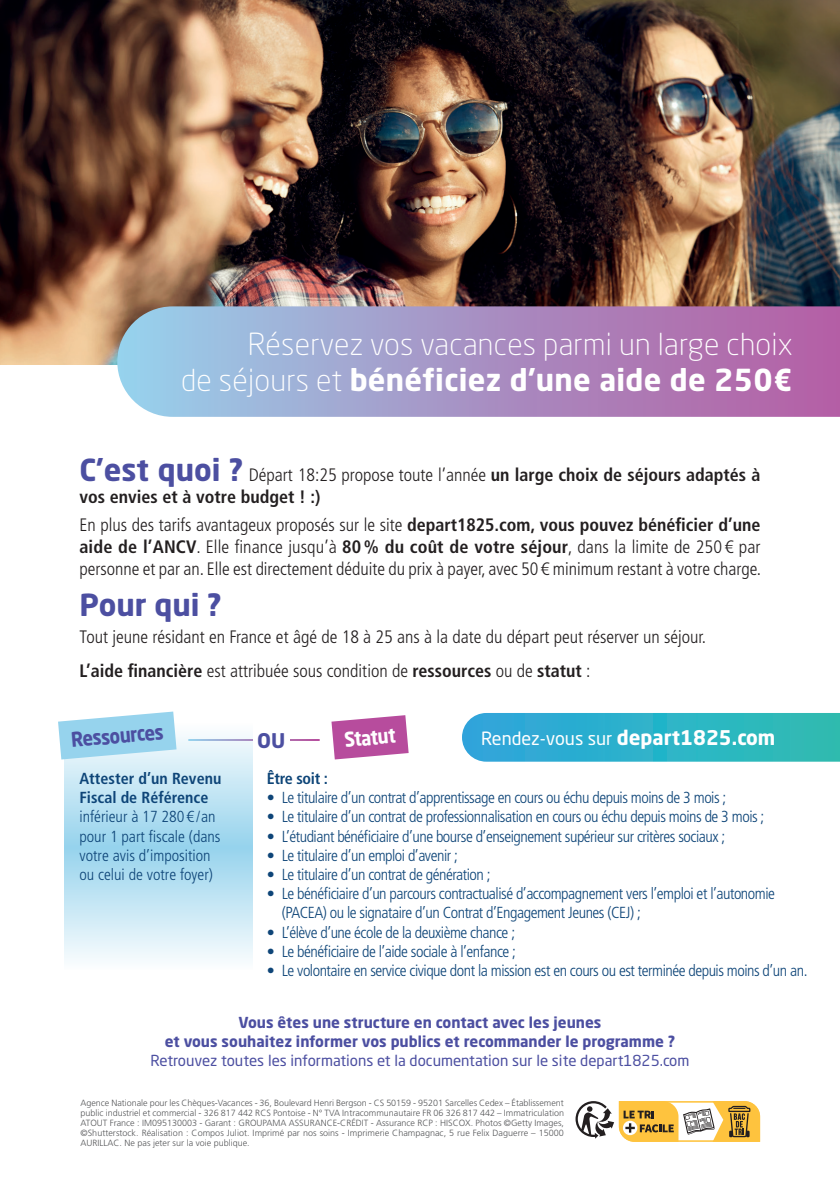
<style>
.page{position:relative;width:840px;height:1191px;background:#fff}
.page>*{position:absolute;margin:0;border:0;box-sizing:border-box;transform-origin:0 0}
.t1{font:300 30px/36px "Neo Sans Std";letter-spacing:.01em;color:#fff;text-align:right}
.t2{font:700 30px "Neo Sans Std";color:#4c4fa1}
.t3{font:700 20px "Neo Sans Std";color:#4c4fa1;scale:.9 1}
.t4{font:700 20px "Neo Sans Std";color:#fff;scale:.9 1}
.t5{font:700 20px "Neo Sans Std";color:#4c4fa1}
.t6{font:300 condensed 18px/22px "Frutiger LT Std";color:#231f20;text-align:justify}
.t7{font:700 condensed 18px/22px "Frutiger LT Std";color:#231f20}
.t8{font:18px "Neo Sans Std";color:#fff}
.t9{font:300 condensed 16px/19.2px "Frutiger LT Std";letter-spacing:-.03em;color:#0e4578}
.t10{font:300 condensed 16px/19.2px "Frutiger LT Std";color:#0e4578}
.t11{font:700 condensed 16px/19.2px "Frutiger LT Std";color:#0e4578}
.t12{font:700 condensed 16px "Frutiger LT Std";letter-spacing:-.02em;color:#0e4578}
.t13{font:700 15px/19px "Neo Sans Std";color:#4c4fa1;text-align:center}
.t14{font:15px "Neo Sans Std";color:#4c4fa1}
.t15{font:300 9px/10px "Frutiger LT Std";color:#57585a;text-align:justify}
.s1{font-weight:700}
.s2{font-family:"Neo Sans Std";font-stretch:normal;font-size:30px;color:#4c4fa1}
.s3{font-weight:300}
.s4{font-weight:700;font-size:20px}
</style>
<div class="page">
<img style="left:0;top:0;width:839px;height:364px">
<svg style="left:117px;top:306px;width:722px;height:111px;background:#a793c3"></svg>
<svg style="left:575px;top:1101px;width:186px;height:41px"></svg>
<svg style="left:65px;top:735px;width:188px;height:225px;background:#c2e5f4"></svg>
<svg style="left:58px;top:711px;width:118px;height:48px;background:#aadbf0"></svg>
<svg style="left:462px;top:713px;width:377px;height:48px;background:#2fb2c8"></svg>
<hr style="left:188px;top:739px;width:131px;height:2px;background:#fff">
<svg style="left:331px;top:715px;width:77px;height:44px;background:#c36aad"></svg>
<h1 class="t1" style="left:181px;top:326px;width:613px">Réservez vos vacances parmi un large choix<br>de séjours et <span class="s1">bénéficiez d’une aide de 250€</span></h1>
<p class="t7" style="left:79px;top:463px;width:682px"><span class="s2">C’est quoi ?</span> <span class="s3">Départ 18:25 propose toute l’année</span> un large choix de séjours adaptés à vos envies et à votre budget ! :)</p>
<p class="t6" style="left:79px;top:513px;width:682px">En plus des tarifs avantageux proposés sur le site <span class="s1">depart1825.com, vous pouvez bénéficier d’une aide de l’ANCV</span>. Elle finance jusqu’à <span class="s1">80% du coût de votre séjour</span>, dans la limite de 250 € par personne et par an. Elle est directement déduite du prix à payer, avec 50 € minimum restant à votre charge.</p>
<h1 class="t2" style="left:79px;top:585px;width:144px">Pour qui ?</h1>
<p class="t6" style="left:79px;top:620px;width:628px;line-height:33.4px">Tout jeune résidant en France et âgé de 18 à 25 ans à la date du départ peut réserver un séjour.<br><span class="s1">L’aide financière</span> est attribuée sous condition de <span class="s1">ressources</span> ou de <span class="s1">statut</span> :</p>
<p class="t3" style="left:70px;top:727px;width:105px;rotate:-5deg">Ressources</p>
<p class="t11" style="left:79px;top:768px;width:143px">Attester d’un Revenu<br>Fiscal de Référence</p>
<p class="t10" style="left:79px;top:807px;width:142px">inférieur à 17 280 € /an pour 1 part fiscale (dans votre avis d’imposition ou celui de votre foyer)</p>
<p class="t5" style="left:257px;top:727px;width:30px">OU</p>
<p class="t4" style="left:343px;top:727px;width:59px;rotate:-5deg">Statut</p>
<p class="t8" style="left:480px;top:727px;width:296px">Rendez-vous sur <span class="s4">depart1825.com</span></p>
<p class="t12" style="left:266px;top:769px;width:63px">Être soit :</p>
<p class="t9" style="left:266px;top:788px;width:461px">• Le titulaire d’un contrat d’apprentissage en cours ou échu depuis moins de 3 mois ;</p>
<p class="t9" style="left:266px;top:807px;width:499px">• Le titulaire d’un contrat de professionnalisation en cours ou échu depuis moins de 3 mois ;</p>
<p class="t9" style="left:266px;top:826px;width:460px">• L’étudiant bénéficiaire d’une bourse d’enseignement supérieur sur critères sociaux ;</p>
<p class="t9" style="left:266px;top:845px;width:193px">• Le titulaire d’un emploi d’avenir ;</p>
<p class="t9" style="left:266px;top:865px;width:225px">• Le titulaire d’un contrat de génération ;</p>
<p class="t9" style="left:281px;top:884px;width:494px;text-indent:-15px">• Le bénéficiaire d’un parcours contractualisé d’accompagnement vers l’emploi et l’autonomie (PACEA) ou le signataire d’un Contrat d’Engagement Jeunes (CEJ) ;</p>
<p class="t9" style="left:266px;top:922px;width:250px">• L’élève d’une école de la deuxième chance ;</p>
<p class="t9" style="left:266px;top:941px;width:251px">• Le bénéficiaire de l’aide sociale à l’enfance ;</p>
<p class="t9" style="left:266px;top:961px;width:542px">• Le volontaire en service civique dont la mission est en cours ou est terminée depuis moins d’un an.</p>
<p class="t13" style="left:165px;top:1013px;width:511px">Vous êtes une structure en contact avec les jeunes<br>et vous souhaitez informer vos publics et recommander le programme ?</p>
<p class="t14" style="left:150px;top:1051px;width:540px">Retrouvez toutes les informations et la documentation sur le site depart1825.com</p>
<p class="t15" style="left:80px;top:1097px;width:484px">Agence Nationale pour les Chèques-Vacances - 36, Boulevard Henri Bergson - CS 50159 - 95201 Sarcelles Cedex – Établissement public industriel et commercial - 326 817 442 RCS Pontoise - N° TVA Intracommunautaire FR 06 326 817 442 – Immatriculation ATOUT France : IM095130003 - Garant : GROUPAMA ASSURANCE-CRÉDIT - Assurance RCP : HISCOX. Photos ©Getty Images, ©Shutterstock. Réalisation : Compos Juliot. Imprimé par nos soins - Imprimerie Champagnac, 5 rue Felix Daguerre – 15000<br>AURILLAC. Ne pas jeter sur la voie publique.</p>
</div>
